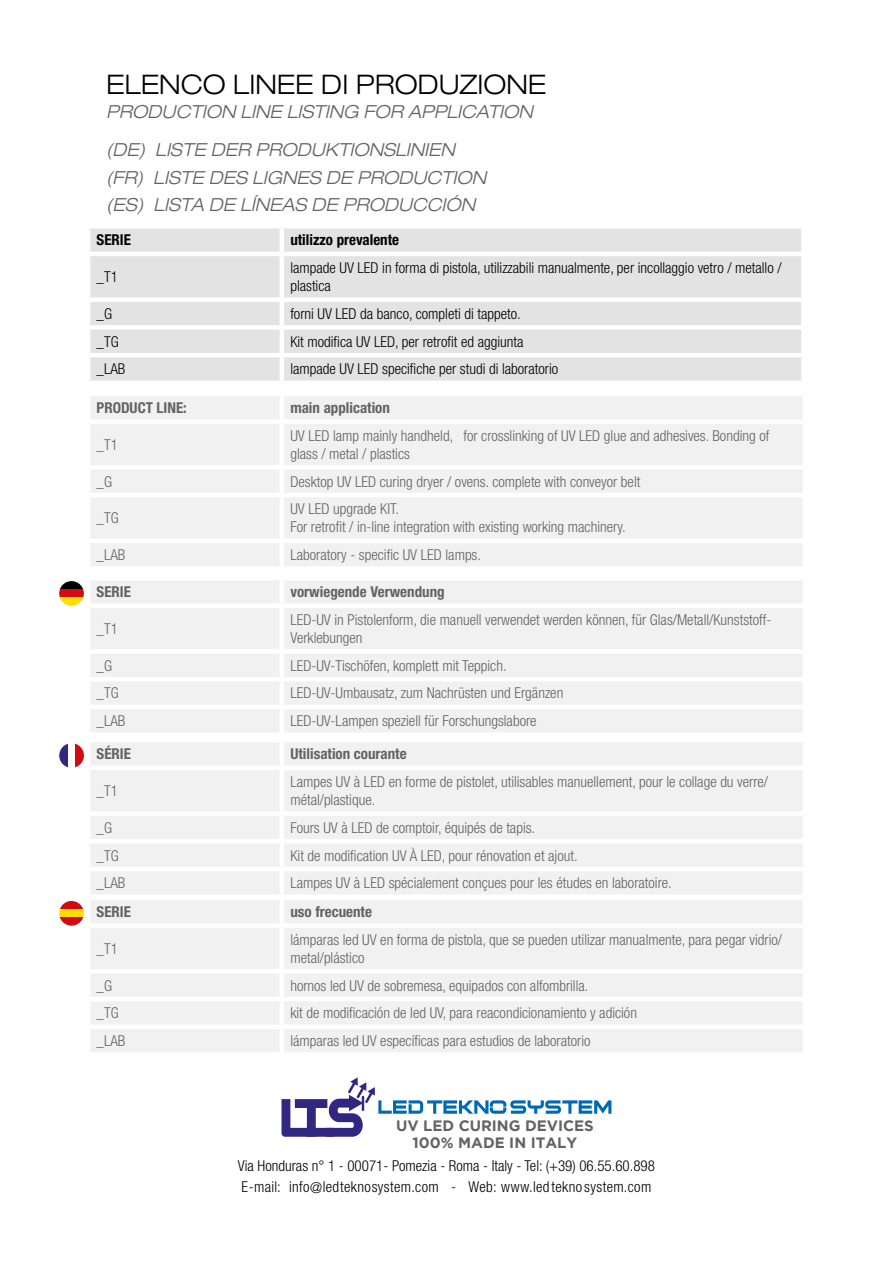
<style>
.page{position:relative;width:893px;height:1263px;background:#fff}
.page>*{position:absolute;margin:0;border:0;box-sizing:border-box;transform-origin:0 0}
.t1{font:300 expanded 27px "Helvetica Neue LT Std";color:#000}
.t2{font:italic 300 expanded 18px/38.1px "Helvetica Neue LT Std";color:#646363}
.t3{font:300 condensed 15px/18px "Helvetica Neue LT Std";color:#646363}
.t4{font:300 condensed 15px/18px "Helvetica Neue LT Std";color:#000}
.t5{font:300 condensed 15px/21.3px "Helvetica Neue LT Std";letter-spacing:.02em;color:#000}
.t6{font:700 condensed 15px "Helvetica Neue LT Std";color:#646363}
.t7{font:700 15px/16.8px "Gotham";color:#646363;text-align:center}
.t8{font:700 condensed 15px "Helvetica Neue LT Std";color:#000}
</style>
<div class="page">
<div style="left:90px;top:228px;width:711px;height:153px;background:#e3e3e3"></div>
<hr style="left:86px;top:252px;width:196px;height:4px;background:#fff">
<hr style="left:282px;top:252px;width:524px;height:4px;background:#fff">
<div style="left:86px;top:297px;width:196px;height:5px;background:#fff"></div>
<div style="left:282px;top:297px;width:524px;height:5px;background:#fff"></div>
<div style="left:86px;top:325px;width:196px;height:5px;background:#fff"></div>
<div style="left:282px;top:325px;width:524px;height:5px;background:#fff"></div>
<hr style="left:86px;top:353px;width:196px;height:4px;background:#fff">
<hr style="left:282px;top:353px;width:524px;height:4px;background:#fff">
<hr style="left:280px;top:228px;width:4px;height:24px;background:#fff">
<hr style="left:280px;top:256px;width:4px;height:41px;background:#fff">
<hr style="left:280px;top:302px;width:4px;height:23px;background:#fff">
<hr style="left:280px;top:330px;width:4px;height:23px;background:#fff">
<hr style="left:280px;top:357px;width:4px;height:24px;background:#fff">
<div style="left:91px;top:396px;width:711px;height:170px;background:#f1f1f1"></div>
<div style="left:86px;top:419px;width:196px;height:5px;background:#fff"></div>
<div style="left:282px;top:419px;width:525px;height:5px;background:#fff"></div>
<div style="left:86px;top:465px;width:196px;height:5px;background:#fff"></div>
<div style="left:282px;top:465px;width:525px;height:5px;background:#fff"></div>
<hr style="left:86px;top:493px;width:196px;height:4px;background:#fff">
<hr style="left:282px;top:493px;width:525px;height:4px;background:#fff">
<div style="left:86px;top:538px;width:196px;height:5px;background:#fff"></div>
<div style="left:282px;top:538px;width:525px;height:5px;background:#fff"></div>
<hr style="left:280px;top:396px;width:4px;height:23px;background:#fff">
<hr style="left:280px;top:424px;width:4px;height:41px;background:#fff">
<hr style="left:280px;top:470px;width:4px;height:23px;background:#fff">
<hr style="left:280px;top:497px;width:4px;height:41px;background:#fff">
<hr style="left:280px;top:543px;width:4px;height:23px;background:#fff">
<svg style="left:281px;top:1077px;width:330px;height:60px"></svg>
<div style="left:91px;top:743px;width:711px;height:151px;background:#f1f1f1"></div>
<div style="left:86px;top:765px;width:196px;height:5px;background:#fff"></div>
<div style="left:282px;top:765px;width:525px;height:5px;background:#fff"></div>
<div style="left:86px;top:811px;width:196px;height:5px;background:#fff"></div>
<div style="left:282px;top:811px;width:525px;height:5px;background:#fff"></div>
<hr style="left:86px;top:839px;width:196px;height:4px;background:#fff">
<hr style="left:282px;top:839px;width:525px;height:4px;background:#fff">
<hr style="left:86px;top:867px;width:196px;height:4px;background:#fff">
<hr style="left:282px;top:867px;width:525px;height:4px;background:#fff">
<hr style="left:280px;top:742px;width:4px;height:23px;background:#fff">
<hr style="left:280px;top:770px;width:4px;height:41px;background:#fff">
<hr style="left:280px;top:816px;width:4px;height:23px;background:#fff">
<hr style="left:280px;top:843px;width:4px;height:24px;background:#fff">
<hr style="left:280px;top:871px;width:4px;height:23px;background:#fff">
<svg style="left:76px;top:744px;width:8px;height:23px"></svg>
<svg style="left:59px;top:744px;width:8px;height:23px"></svg>
<div style="left:91px;top:900px;width:711px;height:152px;background:#f1f1f1"></div>
<div style="left:86px;top:923px;width:196px;height:5px;background:#fff"></div>
<div style="left:282px;top:923px;width:525px;height:5px;background:#fff"></div>
<hr style="left:86px;top:969px;width:196px;height:4px;background:#fff">
<hr style="left:282px;top:969px;width:525px;height:4px;background:#fff">
<hr style="left:86px;top:997px;width:196px;height:4px;background:#fff">
<hr style="left:282px;top:997px;width:525px;height:4px;background:#fff">
<div style="left:86px;top:1024px;width:196px;height:5px;background:#fff"></div>
<div style="left:282px;top:1024px;width:525px;height:5px;background:#fff"></div>
<hr style="left:280px;top:900px;width:4px;height:23px;background:#fff">
<hr style="left:280px;top:928px;width:4px;height:41px;background:#fff">
<hr style="left:280px;top:973px;width:4px;height:24px;background:#fff">
<hr style="left:280px;top:1001px;width:4px;height:23px;background:#fff">
<hr style="left:280px;top:1029px;width:4px;height:23px;background:#fff">
<svg style="left:60px;top:901px;width:23px;height:8px"></svg>
<div style="left:59px;top:909px;width:25px;height:8px;background:#fd0"></div>
<svg style="left:59px;top:917px;width:25px;height:9px"></svg>
<div style="left:91px;top:580px;width:711px;height:152px;background:#f1f1f1"></div>
<div style="left:86px;top:603px;width:196px;height:5px;background:#fff"></div>
<div style="left:282px;top:603px;width:525px;height:5px;background:#fff"></div>
<div style="left:86px;top:649px;width:196px;height:5px;background:#fff"></div>
<div style="left:282px;top:649px;width:525px;height:5px;background:#fff"></div>
<hr style="left:86px;top:677px;width:196px;height:4px;background:#fff">
<hr style="left:282px;top:677px;width:525px;height:4px;background:#fff">
<hr style="left:86px;top:705px;width:196px;height:4px;background:#fff">
<hr style="left:282px;top:705px;width:525px;height:4px;background:#fff">
<hr style="left:280px;top:580px;width:4px;height:23px;background:#fff">
<hr style="left:280px;top:608px;width:4px;height:41px;background:#fff">
<hr style="left:280px;top:654px;width:4px;height:23px;background:#fff">
<hr style="left:280px;top:681px;width:4px;height:24px;background:#fff">
<hr style="left:280px;top:709px;width:4px;height:23px;background:#fff">
<svg style="left:60px;top:581px;width:23px;height:8px"></svg>
<div style="left:59px;top:589px;width:25px;height:9px;background:#d20a11"></div>
<svg style="left:60px;top:598px;width:23px;height:8px"></svg>
<h1 class="t1" style="left:106px;top:68px;width:442px">ELENCO LINEE DI PRODUZIONE</h1>
<p class="t2" style="left:106px;top:93px;width:428px">PRODUCTION LINE LISTING FOR APPLICATION (DE) LISTE DER PRODUKTIONSLINIEN</p>
<p class="t2" style="left:106px;top:164px;width:381px;line-height:27.5px">(FR) LISTE DES LIGNES DE PRODUCTION (ES) LISTA DE LÍNEAS DE PRODUCCIÓN</p>
<p class="t8" style="left:97px;top:231px;width:36px">SERIE</p>
<p class="t8" style="left:290px;top:231px;width:110px">utilizzo prevalente</p>
<p class="t4" style="left:97px;top:268px;width:23px">_T1</p>
<p class="t4" style="left:290px;top:259px;width:493px">lampade UV LED in forma di pistola, utilizzabili manualmente, per incollaggio vetro / metallo / plastica</p>
<p class="t4" style="left:97px;top:304px;width:17px">_G</p>
<p class="t4" style="left:290px;top:304px;width:232px">forni UV LED da banco, completi di tappeto.</p>
<p class="t4" style="left:97px;top:332px;width:24px">_TG</p>
<p class="t4" style="left:290px;top:332px;width:235px">Kit modifica UV LED, per retrofit ed aggiunta</p>
<p class="t4" style="left:97px;top:360px;width:30px">_LAB</p>
<p class="t4" style="left:290px;top:360px;width:269px">lampade UV LED specifiche per studi di laboratorio</p>
<p class="t6" style="left:97px;top:399px;width:92px">PRODUCT LINE:</p>
<p class="t6" style="left:290px;top:399px;width:101px">main application</p>
<p class="t3" style="left:97px;top:435px;width:23px">_T1</p>
<p class="t3" style="left:290px;top:426px;width:480px">UV LED lamp mainly handheld, for crosslinking of UV LED glue and adhesives. Bonding of glass / metal / plastics</p>
<p class="t3" style="left:97px;top:472px;width:17px">_G</p>
<p class="t3" style="left:290px;top:472px;width:351px">Desktop UV LED curing dryer / ovens. complete with conveyor belt</p>
<p class="t3" style="left:97px;top:509px;width:24px">_TG</p>
<p class="t3" style="left:290px;top:500px;width:337px">UV LED upgrade KIT.<br>For retrofit / in-line integration with existing working machinery.</p>
<p class="t3" style="left:97px;top:546px;width:30px">_LAB</p>
<p class="t3" style="left:290px;top:546px;width:192px">Laboratory - specific UV LED lamps.</p>
<p class="t6" style="left:97px;top:583px;width:36px">SERIE</p>
<p class="t6" style="left:290px;top:583px;width:156px">vorwiegende Verwendung</p>
<p class="t3" style="left:97px;top:619px;width:23px">_T1</p>
<p class="t3" style="left:290px;top:610px;width:483px">LED-UV in Pistolenform, die manuell verwendet werden können, für Glas/Metall/Kunststoff-<br>Verklebungen</p>
<p class="t3" style="left:97px;top:656px;width:17px">_G</p>
<p class="t3" style="left:290px;top:656px;width:218px">LED-UV-Tischöfen, komplett mit Teppich.</p>
<p class="t3" style="left:97px;top:684px;width:24px">_TG</p>
<p class="t3" style="left:290px;top:684px;width:274px">LED-UV-Umbausatz, zum Nachrüsten und Ergänzen</p>
<p class="t3" style="left:97px;top:712px;width:30px">_LAB</p>
<p class="t3" style="left:290px;top:712px;width:248px">LED-UV-Lampen speziell für Forschungslabore</p>
<p class="t6" style="left:97px;top:745px;width:36px">SÉRIE</p>
<p class="t6" style="left:290px;top:745px;width:118px">Utilisation courante</p>
<p class="t3" style="left:97px;top:782px;width:23px">_T1</p>
<p class="t3" style="left:290px;top:773px;width:479px">Lampes UV à LED en forme de pistolet, utilisables manuellement, pour le collage du verre/ métal/plastique.</p>
<p class="t3" style="left:97px;top:818px;width:17px">_G</p>
<p class="t3" style="left:290px;top:818px;width:246px">Fours UV à LED de comptoir, équipés de tapis.</p>
<p class="t3" style="left:97px;top:846px;width:24px">_TG</p>
<p class="t3" style="left:290px;top:846px;width:289px">Kit de modification UV À LED, pour rénovation et ajout.</p>
<p class="t3" style="left:97px;top:874px;width:30px">_LAB</p>
<p class="t3" style="left:290px;top:874px;width:383px">Lampes UV à LED spécialement conçues pour les études en laboratoire.</p>
<p class="t6" style="left:97px;top:903px;width:36px">SERIE</p>
<p class="t6" style="left:290px;top:903px;width:83px">uso frecuente</p>
<p class="t3" style="left:97px;top:939px;width:23px">_T1</p>
<p class="t3" style="left:290px;top:930px;width:493px">lámparas led UV en forma de pistola, que se pueden utilizar manualmente, para pegar vidrio/ metal/plástico</p>
<p class="t3" style="left:97px;top:976px;width:17px">_G</p>
<p class="t3" style="left:290px;top:976px;width:300px">hornos led UV de sobremesa, equipados con alfombrilla.</p>
<p class="t3" style="left:97px;top:1004px;width:24px">_TG</p>
<p class="t3" style="left:290px;top:1004px;width:348px">kit de modificación de led UV, para reacondicionamiento y adición</p>
<p class="t3" style="left:97px;top:1031px;width:30px">_LAB</p>
<p class="t3" style="left:290px;top:1031px;width:302px">lámparas led UV específicas para estudios de laboratorio</p>
<p class="t7" style="left:396px;top:1117px;width:199px">UV LED CURING DEVICES<br>100% MADE IN ITALY</p>
<p class="t5" style="left:238px;top:1154px;width:419px">Via Honduras n° 1 - 00071- Pomezia - Roma - Italy - Tel: (+39) 06.55.60.898<br>E-mail: info@ledteknosystem.com - Web: www.ledteknosystem.com</p>
</div>
